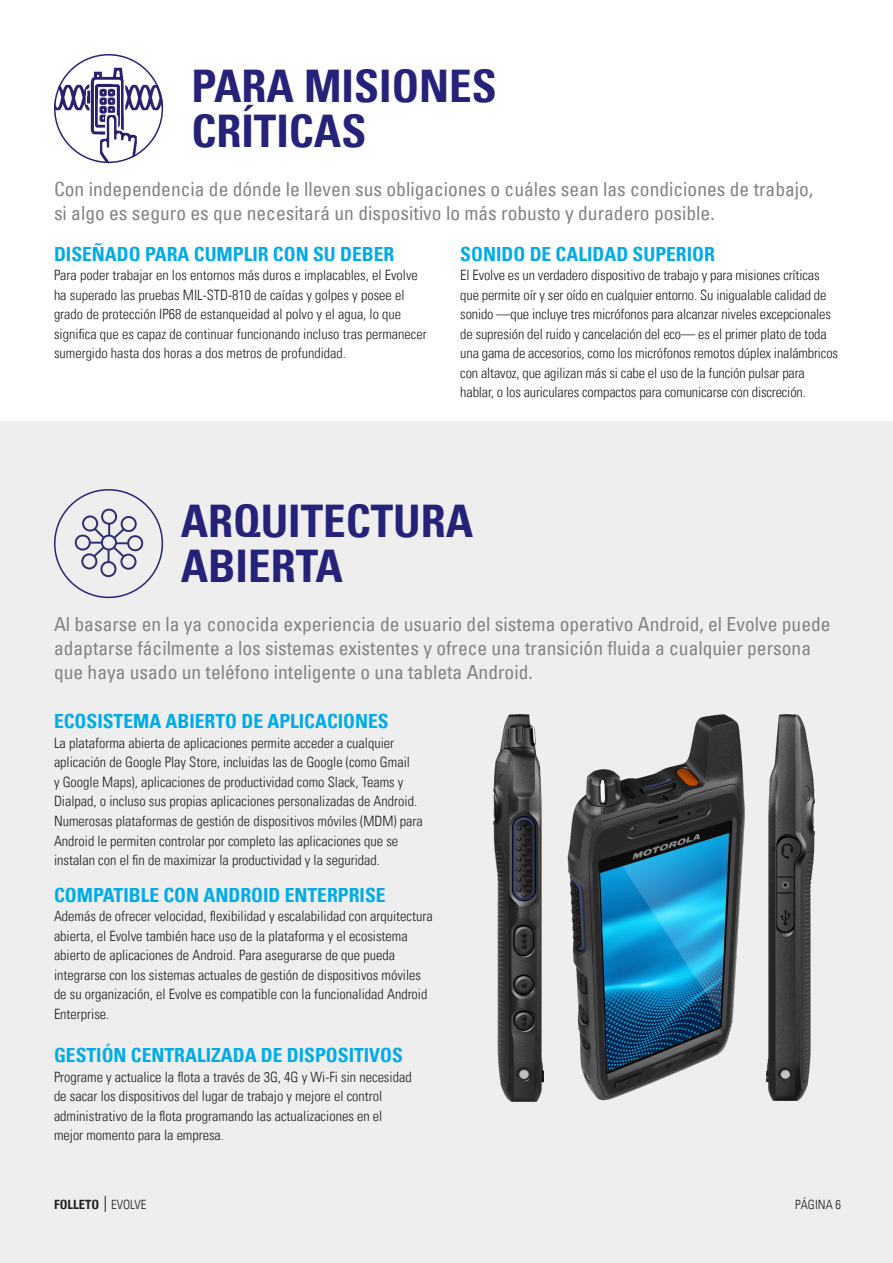
<style>
.page{position:relative;width:893px;height:1263px;background:#fff}
.page>*{position:absolute;margin:0;border:0;box-sizing:border-box;transform-origin:0 0}
.t1{font:700 condensed 45px/45px "Univers LT";color:#252279}
.t2{font:condensed 19.5px/24px "Univers LT";color:#808285}
.t3{font:700 condensed 19.5px "Univers LT";color:#00abe7}
.t4{font:300 condensed 14.25px/19.5px "Univers LT";color:#231f20}
.t5{font:700 condensed 12.75px "Univers LT";color:#231f20}
.t6{font:300 condensed 12.75px "Univers LT";color:#231f20}
.s1{font-weight:300}
</style>
<div class="page">
<div style="left:0;top:421px;width:893px;height:842px;background:#eeeeef"></div>
<svg style="left:105px;top:1196px;width:1px;height:16px"></svg>
<svg style="left:74px;top:508px;width:70px;height:70px"></svg>
<div style="left:82px;top:515px;width:17px;height:17px;border:2px solid #2c2c72;border-radius:50%"></div>
<div style="left:54px;top:489px;width:109px;height:109px;border:2px solid #252279;border-radius:50%"></div>
<img style="left:767px;top:714px;width:48px;height:386px">
<img style="left:567px;top:714px;width:178px;height:387px">
<img style="left:493px;top:715px;width:51px;height:386px">
<img style="left:54px;top:65px;width:109px;height:98px">
<p class="t1" style="left:191px;top:64px;width:307px">PARA MISIONES<br>CRÍTICAS</p>
<p class="t2" style="left:54px;top:177px;width:761px">Con independencia de dónde le lleven sus obligaciones o cuáles sean las condiciones de trabajo, si algo es seguro es que necesitará un dispositivo lo más robusto y duradero posible.</p>
<p class="t3" style="left:54px;top:242px;width:342px">DISEÑADO PARA CUMPLIR CON SU DEBER</p>
<p class="t4" style="left:54px;top:265px;width:374px">Para poder trabajar en los entornos más duros e implacables, el Evolve ha superado las pruebas MIL-STD-810 de caídas y golpes y posee el grado de protección IP68 de estanqueidad al polvo y el agua, lo que significa que es capaz de continuar funcionando incluso tras permanecer sumergido hasta dos horas a dos metros de profundidad.</p>
<p class="t3" style="left:460px;top:242px;width:256px">SONIDO DE CALIDAD SUPERIOR</p>
<p class="t4" style="left:460px;top:265px;width:379px">El Evolve es un verdadero dispositivo de trabajo y para misiones críticas que permite oír y ser oído en cualquier entorno. Su inigualable calidad de sonido —que incluye tres micrófonos para alcanzar niveles excepcionales de supresión del ruido y cancelación del eco— es el primer plato de toda una gama de accesorios, como los micrófonos remotos dúplex inalámbricos con altavoz, que agilizan más si cabe el uso de la función pulsar para hablar, o los auriculares compactos para comunicarse con discreción.</p>
<p class="t1" style="left:181px;top:499px;width:294px">ARQUITECTURA<br>ABIERTA</p>
<p class="t2" style="left:54px;top:611px;width:778px">Al basarse en la ya conocida experiencia de usuario del sistema operativo Android, el Evolve puede adaptarse fácilmente a los sistemas existentes y ofrece una transición fluida a cualquier persona que haya usado un teléfono inteligente o una tableta Android.</p>
<p class="t3" style="left:54px;top:709px;width:336px">ECOSISTEMA ABIERTO DE APLICACIONES</p>
<p class="t4" style="left:54px;top:733px;width:370px">La plataforma abierta de aplicaciones permite acceder a cualquier aplicación de Google Play Store, incluidas las de Google (como Gmail<br>y Google Maps), aplicaciones de productividad como Slack, Teams y Dialpad, o incluso sus propias aplicaciones personalizadas de Android.<br>Numerosas plataformas de gestión de dispositivos móviles (MDM) para Android le permiten controlar por completo las aplicaciones que se instalan con el fin de maximizar la productividad y la seguridad.</p>
<p class="t3" style="left:54px;top:883px;width:333px">COMPATIBLE CON ANDROID ENTERPRISE</p>
<p class="t4" style="left:54px;top:906px;width:380px">Además de ofrecer velocidad, flexibilidad y escalabilidad con arquitectura abierta, el Evolve también hace uso de la plataforma y el ecosistema abierto de aplicaciones de Android. Para asegurarse de que pueda integrarse con los sistemas actuales de gestión de dispositivos móviles de su organización, el Evolve es compatible con la funcionalidad Android Enterprise.</p>
<p class="t3" style="left:54px;top:1043px;width:350px">GESTIÓN CENTRALIZADA DE DISPOSITIVOS</p>
<p class="t4" style="left:54px;top:1067px;width:359px">Programe y actualice la flota a través de 3G, 4G y Wi-Fi sin necesidad de sacar los dispositivos del lugar de trabajo y mejore el control administrativo de la flota programando las actualizaciones en el mejor momento para la empresa.</p>
<p class="t5" style="left:54px;top:1196px;width:94px">FOLLETO <span class="s1">EVOLVE</span></p>
<p class="t6" style="left:795px;top:1197px;width:48px">PÁGINA 6</p>
</div>
